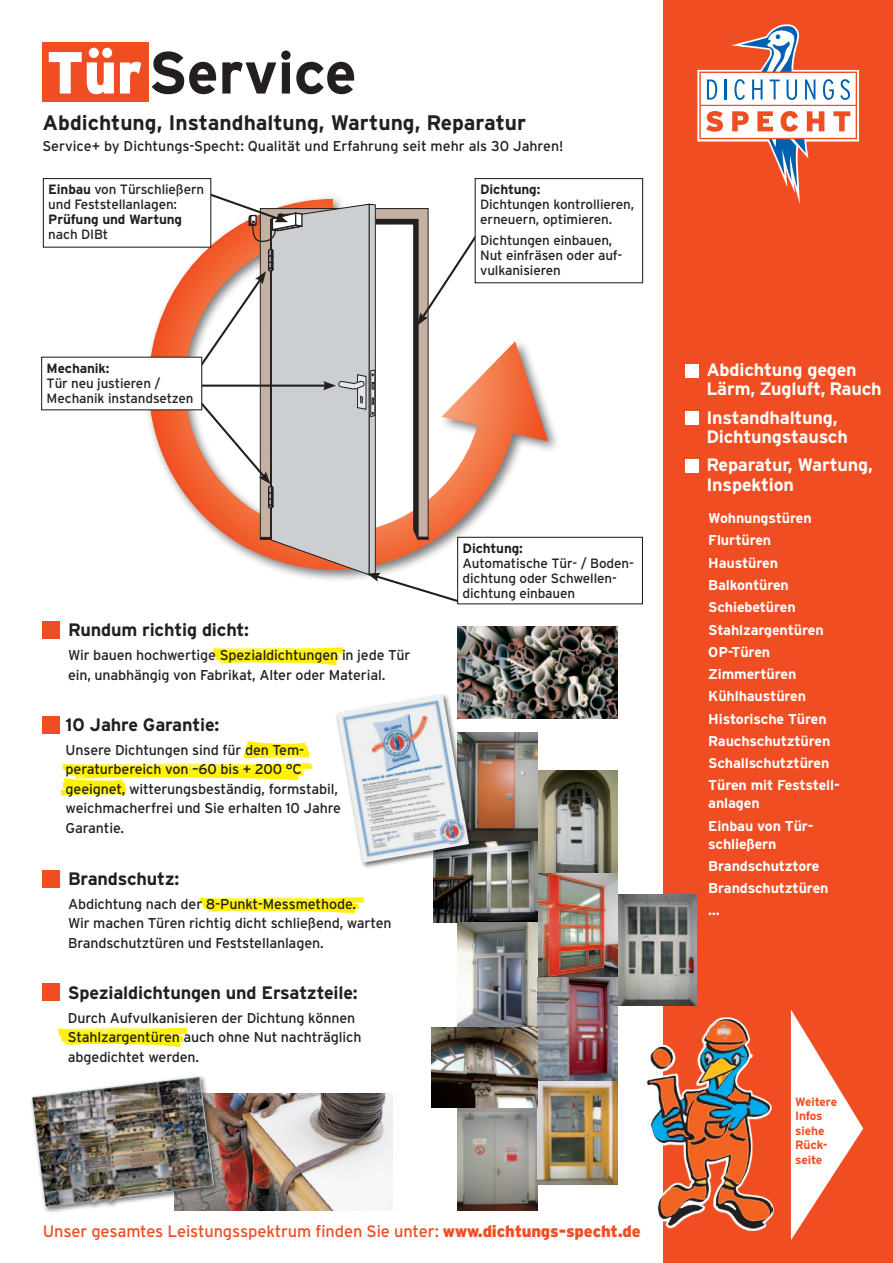
<style>
.page{position:relative;width:893px;height:1263px;background:#fff}
.page>*{position:absolute;margin:0;border:0;box-sizing:border-box;transform-origin:0 0}
.t1{font:700 59.25px "Interstate";letter-spacing:-.005em;color:#231f20}
.t2{font:700 21px "Interstate";color:#231f20}
.t3{font:700 18px/19.5px "Interstate";letter-spacing:-.01em;color:#fff}
.t4{font:700 18px "Interstate";letter-spacing:-.01em;color:#231f20}
.t5{font:16.5px "Interstate";letter-spacing:-.01em;color:#f04d22}
.t6{font:14.25px/19.5px "Interstate";letter-spacing:-.01em;color:#231f20}
.t7{font:700 14.25px/22.2px "Interstate";letter-spacing:-.01em;color:#fff}
.t8{font:13.5px/15px "Interstate";letter-spacing:-.01em;color:#231f20}
.t9{font:700 13.5px "Interstate";letter-spacing:-.01em;color:#231f20}
.t10{font:700 12px/14.4px "Interstate";letter-spacing:-.01em;color:#f04d22}
.s1{font-weight:900;color:#fff}
.s2{font-weight:700}
.s3{font-weight:900}
</style>
<div class="page">
<div style="left:43px;top:43px;width:106px;height:59px;background:#f04d22"></div>
<div style="left:663px;top:0;width:230px;height:1263px;background:#f04d22"></div>
<div style="left:697px;top:70px;width:162px;height:72px;border:5px solid #fff"></div>
<div style="left:700px;top:72px;width:156px;height:67px;background:#fff"></div>
<div style="left:699px;top:72px;width:158px;height:67px;border:1px solid #f04d22"></div>
<svg style="left:706px;top:24px;width:144px;height:180px"></svg>
<hr style="left:700px;top:105px;width:156px;height:1px;background:#f04d22">
<img style="left:458px;top:626px;width:160px;height:92px">
<img style="left:220px;top:1093px;width:172px;height:118px">
<img style="left:213px;top:647px;width:131px;height:19px">
<img style="left:243px;top:741px;width:66px;height:18px">
<img style="left:62px;top:763px;width:251px;height:18px">
<img style="left:60px;top:777px;width:66px;height:19px">
<img style="left:58px;top:1027px;width:130px;height:20px">
<img style="left:199px;top:897px;width:166px;height:17px">
<div style="left:685px;top:364px;width:13px;height:13px;background:#fff"></div>
<div style="left:685px;top:411px;width:13px;height:14px;background:#fff"></div>
<div style="left:685px;top:459px;width:13px;height:13px;background:#fff"></div>
<svg style="left:130px;top:275px;width:418px;height:262px"></svg>
<svg style="left:184px;top:191px;width:296px;height:411px"></svg>
<div style="left:475px;top:179px;width:168px;height:104px;background:#fff"></div>
<div style="left:475px;top:178px;width:168px;height:105px;border:1px solid #231f20"></div>
<div style="left:458px;top:537px;width:184px;height:67px;background:#fff"></div>
<div style="left:457px;top:537px;width:186px;height:67px;border:1px solid #231f20"></div>
<div style="left:42px;top:357px;width:160px;height:53px;background:#fff"></div>
<div style="left:43px;top:179px;width:168px;height:68px;background:#fff"></div>
<div style="left:43px;top:178px;width:168px;height:70px;border:1px solid #231f20"></div>
<div style="left:29px;top:1074px;width:191px;height:140px;background:#231f20;opacity:.6"></div>
<img style="left:32px;top:1077px;width:182px;height:130px">
<img style="left:458px;top:1107px;width:80px;height:104px">
<img style="left:537px;top:770px;width:80px;height:414px">
<img style="left:475px;top:733px;width:63px;height:108px">
<img style="left:617px;top:894px;width:80px;height:111px">
<img style="left:434px;top:841px;width:104px;height:82px">
<img style="left:458px;top:923px;width:80px;height:104px">
<img style="left:431px;top:1027px;width:107px;height:80px">
<div style="left:334px;top:692px;width:141px;height:177px;background:#231f20;opacity:.65"></div>
<img style="left:337px;top:695px;width:132px;height:168px">
<div style="left:43px;top:622px;width:17px;height:17px;background:#f04d22"></div>
<div style="left:43px;top:716px;width:17px;height:17px;background:#f04d22"></div>
<div style="left:43px;top:870px;width:17px;height:17px;background:#f04d22"></div>
<div style="left:43px;top:984px;width:17px;height:17px;background:#f04d22"></div>
<img style="left:647px;top:1019px;width:125px;height:210px">
<svg style="left:791px;top:1009px;width:72px;height:231px"></svg>
<h1 class="t1" style="left:46px;top:40px;width:312px"><span class="s1">Tür</span>Service</h1>
<h2 class="t2" style="left:43px;top:111px;width:485px">Abdichtung, Instandhaltung, Wartung, Reparatur</h2>
<p class="t6" style="left:43px;top:136px;width:522px">Service+ by Dichtungs-Specht: Qualität und Erfahrung seit mehr als 30 Jahren!</p>
<p class="t8" style="left:48px;top:182px;width:157px"><span class="s2">Einbau</span> von Türschließern und Feststellanlagen:</p>
<p class="t9" style="left:48px;top:212px;width:135px">Prüfung und Wartung</p>
<p class="t8" style="left:48px;top:227px;width:61px">nach DIBt</p>
<p class="t9" style="left:47px;top:361px;width:64px">Mechanik:</p>
<p class="t8" style="left:47px;top:376px;width:148px">Tür neu justieren /<br>Mechanik instandsetzen</p>
<p class="t9" style="left:480px;top:182px;width:62px">Dichtung:</p>
<p class="t8" style="left:480px;top:197px;width:156px">Dichtungen kontrollieren, erneuern, optimieren.</p>
<p class="t8" style="left:480px;top:233px;width:144px">Dichtungen einbauen,<br>Nut einfräsen oder auf&shy;vulkanisieren</p>
<p class="t4" style="left:68px;top:620px;width:183px">Rundum richtig dicht:</p>
<p class="t6" style="left:68px;top:645px;width:344px">Wir bauen hochwertige Spezialdichtungen in jede Tür ein, unabhängig von Fabrikat, Alter oder Material.</p>
<p class="t4" style="left:66px;top:714px;width:155px">10 Jahre Garantie:</p>
<p class="t6" style="left:66px;top:740px;width:277px">Unsere Dichtungen sind für den Tem&shy;peraturbereich von –60 bis + 200 °C geeignet, witterungsbeständig, formstabil, weichmacherfrei und Sie erhalten 10 Jahre Garantie.</p>
<p class="t4" style="left:68px;top:868px;width:113px">Brandschutz:</p>
<p class="t6" style="left:68px;top:894px;width:325px">Abdichtung nach der 8-Punkt-Messmethode.<br>Wir machen Türen richtig dicht schließend, warten<br>Brandschutztüren und Feststellanlagen.</p>
<p class="t4" style="left:68px;top:982px;width:291px">Spezialdichtungen und Ersatzteile:</p>
<p class="t6" style="left:68px;top:1008px;width:295px">Durch Aufvulkanisieren der Dichtung können<br>Stahlzargentüren auch ohne Nut nachträglich abgedichtet werden.</p>
<p class="t9" style="left:463px;top:541px;width:62px">Dichtung:</p>
<p class="t8" style="left:463px;top:556px;width:173px">Automatische Tür- / Boden&shy;dichtung oder Schwellen&shy;dichtung einbauen</p>
<p class="t5" style="left:43px;top:1222px;width:599px">Unser gesamtes Leistungsspektrum finden Sie unter: <span class="s3">www.dichtungs-specht.de</span></p>
<p class="t3" style="left:706px;top:360px;width:177px">Abdichtung gegen<br>Lärm, Zugluft, Rauch</p>
<p class="t3" style="left:706px;top:407px;width:143px">Instandhaltung,<br>Dichtungstausch</p>
<p class="t3" style="left:706px;top:455px;width:168px">Reparatur, Wartung,<br>Inspektion</p>
<p class="t7" style="left:708px;top:507px;width:133px">Wohnungstüren<br>Flurtüren<br>Haustüren<br>Balkontüren<br>Schiebetüren<br>Stahlzargentüren<br>OP-Türen<br>Zimmertüren<br>Kühlhaustüren<br>Historische Türen<br>Rauchschutztüren<br>Schallschutztüren<br>Türen mit Feststell-</p>
<p class="t7" style="left:708px;top:792px;width:107px">anlagen<br>Einbau von Tür-</p>
<p class="t7" style="left:708px;top:832px;width:122px">schließern<br>Brandschutztore<br>Brandschutztüren …</p>
<p class="t10" style="left:795px;top:1094px;width:44px">Weitere<br>Infos siehe<br>Rück&shy;seite</p>
</div>
